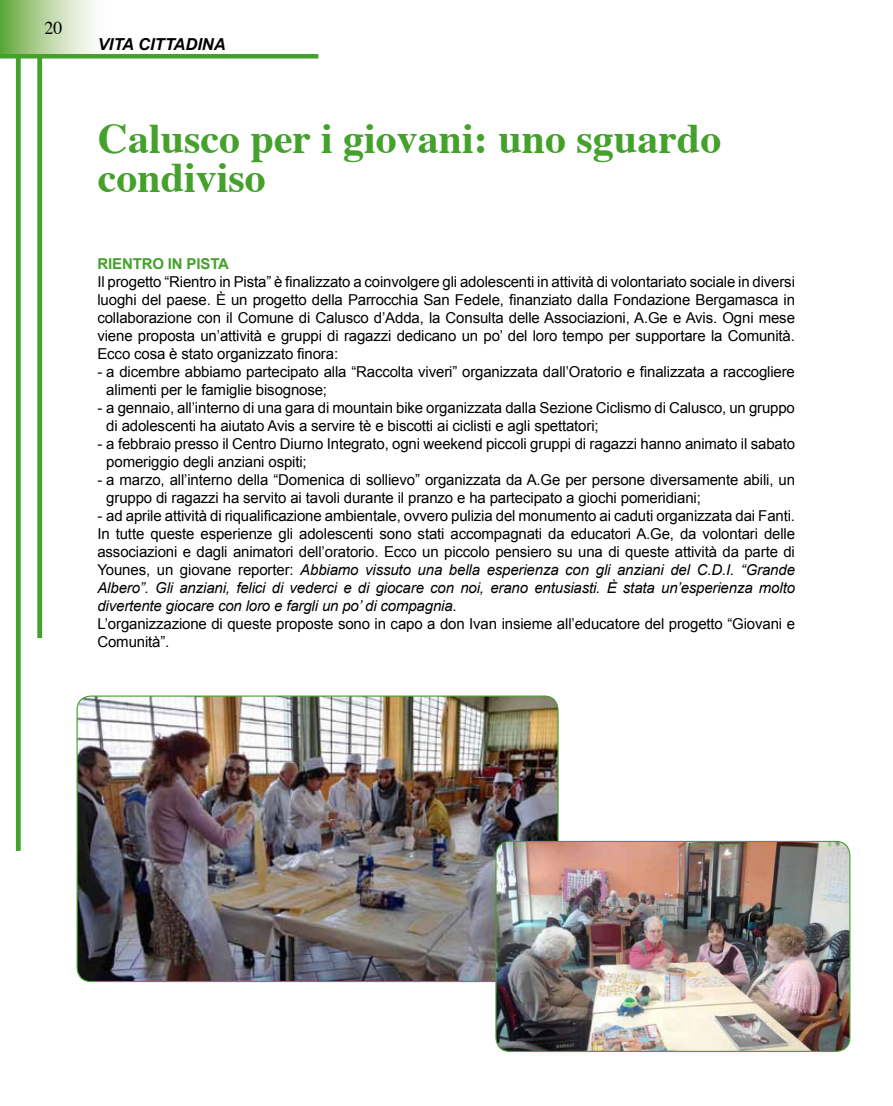
<style>
.page{position:relative;width:893px;height:1106px;background:#fff}
.page>*{position:absolute;margin:0;border:0;box-sizing:border-box;transform-origin:0 0}
.t1{font:700 42px/39px "Times";color:#44a12b}
.t2{font:18px "Times";color:#000}
.t3{font:italic 700 16.5px "Arial";color:#000}
.t4{font:15px/18px "Arial";letter-spacing:-.01em;color:#000}
.t5{font:700 15px "Arial";color:#44a12b}
.s1{font-style:italic}
</style>
<div class="page">
<hr style="left:38px;top:0;width:4px;height:638px;background:#44a12b">
<hr style="left:16px;top:0;width:4px;height:850px;background:#44a12b">
<svg style="left:0;top:0;width:95px;height:54px;background:#b5d49f"></svg>
<div style="left:0;top:54px;width:318px;height:5px;background:#44a12b"></div>
<img style="left:77px;top:697px;width:480px;height:284px">
<img style="left:496px;top:841px;width:354px;height:210px">
<div style="left:495px;top:841px;width:355px;height:211px;border:1px solid #44a12b;border-radius:14px"></div>
<p class="t2" style="left:45px;top:11px;width:20px">20</p>
<p class="t3" style="left:98px;top:34px;width:129px">VITA CITTADINA</p>
<h1 class="t1" style="left:98px;top:115px;width:625px">Calusco per i giovani: uno sguardo condiviso</h1>
<p class="t5" style="left:97px;top:253px;width:21px">RIENTRO</p>
<p class="t5" style="left:168px;top:253px;width:38px">IN PISTA</p>
<p class="t4" style="left:97px;top:272px;width:699px;text-align:justify">Il progetto “Rientro in Pista” è finalizzato a coinvolgere gli adolescenti in attività di volontariato sociale in diversi luoghi del paese. È un progetto della Parrocchia San Fedele, finanziato dalla Fondazione Bergamasca in collaborazione con il Comune di Calusco d’Adda, la Consulta delle Associazioni, A.Ge e Avis. Ogni mese viene proposta un’attività e gruppi di ragazzi dedicano un po’ del loro tempo per supportare la Comunità.<br>Ecco cosa è stato organizzato finora:</p>
<p class="t4" style="left:106px;top:362px;width:690px;text-indent:-9px">- a dicembre abbiamo partecipato alla “Raccolta viveri” organizzata dall’Oratorio e finalizzata a raccogliere alimenti per le famiglie bisognose;</p>
<p class="t4" style="left:106px;top:398px;width:690px;text-indent:-9px">- a gennaio, all’interno di una gara di mountain bike organizzata dalla Sezione Ciclismo di Calusco, un gruppo di adolescenti ha aiutato Avis a servire tè e biscotti ai ciclisti e agli spettatori;</p>
<p class="t4" style="left:106px;top:434px;width:690px;text-indent:-9px">- a febbraio presso il Centro Diurno Integrato, ogni weekend piccoli gruppi di ragazzi hanno animato il sabato pomeriggio degli anziani ospiti;</p>
<p class="t4" style="left:106px;top:470px;width:690px;text-indent:-9px">- a marzo, all’interno della “Domenica di sollievo” organizzata da A.Ge per persone diversamente abili, un gruppo di ragazzi ha servito ai tavoli durante il pranzo e ha partecipato a giochi pomeridiani;</p>
<p class="t4" style="left:97px;top:506px;width:699px">- ad aprile attività di riqualificazione ambientale, ovvero pulizia del monumento ai caduti organizzata dai Fanti.<br>In tutte queste esperienze gli adolescenti sono stati accompagnati da educatori A.Ge, da volontari delle associazioni e dagli animatori dell’oratorio. Ecco un piccolo pensiero su una di queste attività da parte di Younes, un giovane reporter: <span class="s1">Abbiamo vissuto una bella esperienza con gli anziani del C.D.I. “Grande Albero”. Gli anziani, felici di vederci e di giocare con noi, erano entusiasti. È stata un’esperienza molto divertente giocare con loro e fargli un po’ di compagnia</span>.<br>L’organizzazione di queste proposte sono in capo a don Ivan insieme all’educatore del progetto “Giovani e Comunità”.</p>
</div>
